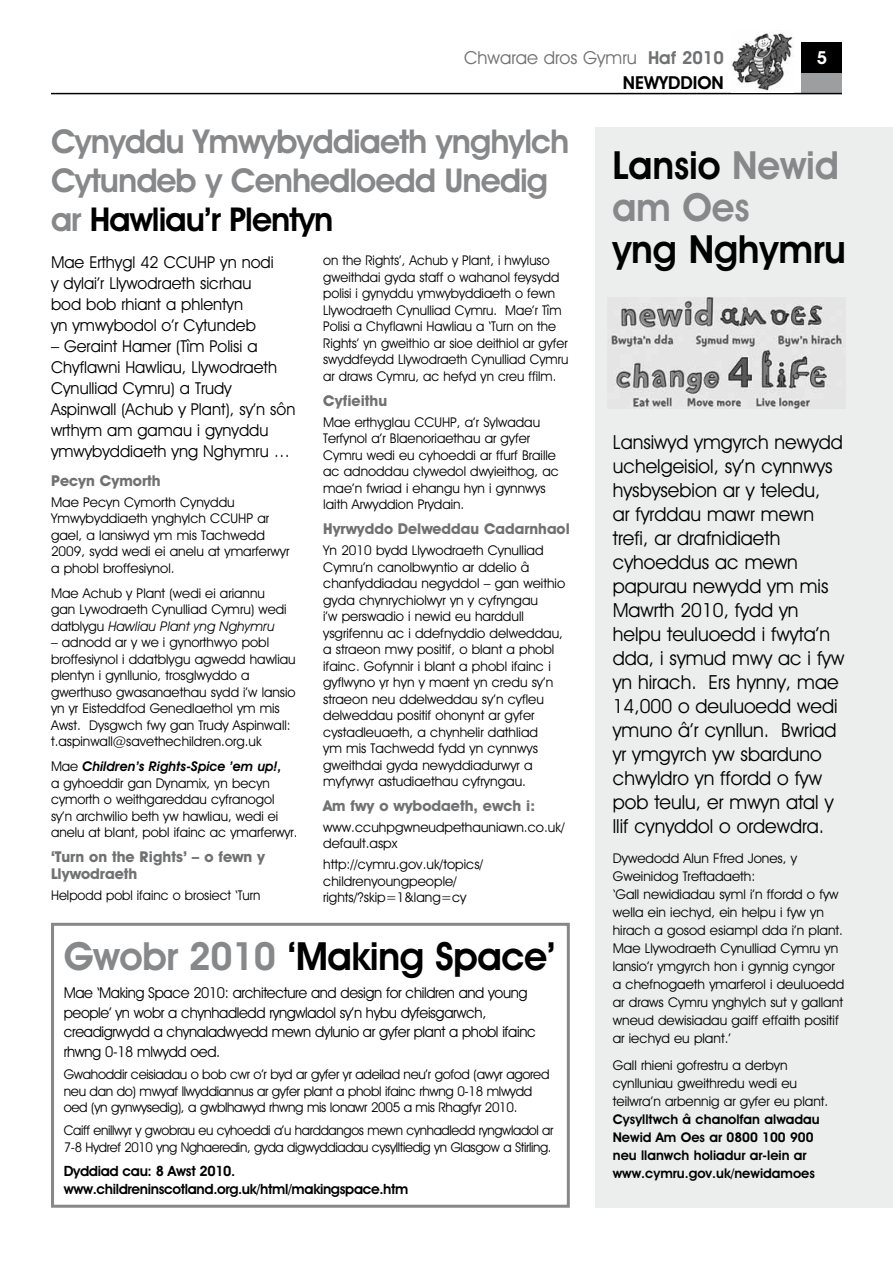
<style>
.page{position:relative;width:893px;height:1263px;background:#fff}
.page>*{position:absolute;margin:0;border:0;box-sizing:border-box;transform-origin:0 0}
.t1{font:600 39px "Avant Garde IT Cby BT";letter-spacing:-.015em;color:#000}
.t2{font:600 39px/42px "Avant Garde IT Cby BT";letter-spacing:-.005em;color:#87888a;scale:.96 1}
.t3{font:600 39px "Avant Garde IT Cby BT";letter-spacing:-.015em;color:#000;scale:.96 1}
.t4{font:600 33px/39px "Avant Garde IT Cby BT";letter-spacing:-.03em;color:#87888a}
.t5{font:19.5px/24px "Avant Garde IT Cby BT";color:#000}
.t6{font:18px/25.5px "Avant Garde IT Cby BT";color:#707172;text-align:right}
.t7{font:600 18px "Avant Garde IT Cby BT";color:#fff}
.t8{font:16.5px/21px "Avant Garde IT Cby BT";color:#000}
.t9{font:15px/19.5px "Avant Garde IT Cby BT";letter-spacing:-.025em;color:#000}
.t10{font:700 15px/16.5px "Avant Garde IT Cby BT";color:#707172}
.t11{font:600 14.25px/18px "Avant Garde IT Cby BT";letter-spacing:-.025em;color:#000}
.t12{font:13.5px/16.5px "Avant Garde IT Cby BT";color:#000}
.t13{font:13.5px/16.5px "Avant Garde IT Cby BT";letter-spacing:-.025em;color:#000}
.t14{font:600 13.5px/18px "Avant Garde IT Cby BT";color:#000}
.s1{font-weight:600}
.s2{font-weight:600;color:#000}
.s3{color:#000}
.s4{font-style:italic}
.s5{font-weight:600;font-style:italic}
.s6{color:#87888a}
</style>
<div class="page">
<div style="left:595px;top:128px;width:298px;height:1080px;background:#eceded"></div>
<div style="left:802px;top:43px;width:40px;height:51px;background:#000"></div>
<div style="left:802px;top:73px;width:40px;height:21px;background:#9c9e9f"></div>
<hr style="left:51px;top:93px;width:791px;height:1px;background:#000">
<img style="left:732px;top:33px;width:62px;height:58px">
<img style="left:607px;top:297px;width:236px;height:112px">
<div style="left:51px;top:923px;width:519px;height:285px;border:3px solid #87888a"></div>
<h3 class="t6" style="left:464px;top:44px;width:261px">Chwarae dros Gymru <span class="s1">Haf 2010<br></span><span class="s2">NEWYDDION</span></h3>
<h3 class="t7" style="left:817px;top:47px;width:12px">5</h3>
<h2 class="t4" style="left:51px;top:121px;width:520px">Cynyddu Ymwybyddiaeth ynghylch<br>Cytundeb y Cenhedloedd Unedig ar <span class="s3">Hawliau’r Plentyn</span></h2>
<p class="t8" style="left:51px;top:251px;width:224px">Mae Erthygl 42 CCUHP yn nodi y dylai’r Llywodraeth sicrhau bod bob rhiant a phlentyn<br>yn ymwybodol o’r Cytundeb</p>
<p class="t8" style="left:51px;top:335px;width:246px">– Geraint Hamer (Tîm Polisi a<br>Chyflawni Hawliau, Llywodraeth<br>Cynulliad Cymru) a Trudy<br>Aspinwall (Achub y Plant), sy’n sôn wrthym am gamau i gynyddu ymwybyddiaeth yng Nghymru …</p>
<p class="t10" style="left:51px;top:472px;width:111px">Pecyn Cymorth</p>
<p class="t12" style="left:51px;top:494px;width:240px">Mae Pecyn Cymorth Cynyddu<br>Ymwybyddiaeth ynghylch CCUHP ar gael, a lansiwyd ym mis Tachwedd<br>2009, sydd wedi ei anelu at ymarferwyr a phobl broffesiynol.</p>
<p class="t12" style="left:51px;top:585px;width:237px">Mae Achub y Plant (wedi ei ariannu gan Lywodraeth Cynulliad Cymru) wedi datblygu <span class="s4">Hawliau Plant yng Nghymru</span></p>
<p class="t12" style="left:51px;top:634px;width:246px">– adnodd ar y we i gynorthwyo pobl broffesiynol i ddatblygu agwedd hawliau plentyn i gynllunio, trosglwyddo a gwerthuso gwasanaethau sydd i’w lansio yn yr Eisteddfod Genedlaethol ym mis Awst. Dysgwch fwy gan Trudy Aspinwall: t.aspinwall@savethechildren.org.uk</p>
<p class="t12" style="left:51px;top:758px;width:248px">Mae <span class="s5">Children’s Rights-Spice ’em up!,<br></span>a gyhoeddir gan Dynamix, yn becyn cymorth o weithgareddau cyfranogol sy’n archwilio beth yw hawliau, wedi ei anelu at blant, pobl ifainc ac ymarferwyr.</p>
<p class="t10" style="left:51px;top:849px;width:216px">‘Turn on the Rights’ – o fewn y<br>Llywodraeth</p>
<p class="t12" style="left:51px;top:886px;width:211px">Helpodd pobl ifainc o brosiect ‘Turn</p>
<p class="t12" style="left:323px;top:252px;width:247px">on the Rights’, Achub y Plant, i hwyluso gweithdai gyda staff o wahanol feysydd polisi i gynyddu ymwybyddiaeth o fewn Llywodraeth Cynulliad Cymru. Mae’r Tîm Polisi a Chyflawni Hawliau a ‘Turn on the Rights’ yn gweithio ar sioe deithiol ar gyfer swyddfeydd Llywodraeth Cynulliad Cymru ar draws Cymru, ac hefyd yn creu ffilm.</p>
<p class="t10" style="left:323px;top:392px;width:66px">Cyfieithu</p>
<p class="t12" style="left:323px;top:414px;width:237px">Mae erthyglau CCUHP, a’r Sylwadau Terfynol a’r Blaenoriaethau ar gyfer Cymru wedi eu cyhoeddi ar ffurf Braille ac adnoddau clywedol dwyieithog, ac mae’n fwriad i ehangu hyn i gynnwys Iaith Arwyddion Prydain.</p>
<p class="t10" style="left:323px;top:520px;width:248px">Hyrwyddo Delweddau Cadarnhaol</p>
<p class="t12" style="left:323px;top:542px;width:244px">Yn 2010 bydd Llywodraeth Cynulliad Cymru’n canolbwyntio ar ddelio â chanfyddiadau negyddol – gan weithio gyda chynrychiolwyr yn y cyfryngau<br>i’w perswadio i newid eu harddull ysgrifennu ac i ddefnyddio delweddau, a straeon mwy positif, o blant a phobl ifainc. Gofynnir i blant a phobl ifainc i gyflwyno yr hyn y maent yn credu sy’n straeon neu ddelweddau sy’n cyfleu delweddau positif ohonynt ar gyfer cystadleuaeth, a chynhelir dathliad<br>ym mis Tachwedd fydd yn cynnwys gweithdai gyda newyddiadurwyr a myfyrwyr astudiaethau cyfryngau.</p>
<p class="t10" style="left:323px;top:797px;width:213px">Am fwy o wybodaeth, ewch i:</p>
<p class="t12" style="left:323px;top:819px;width:243px">www.ccuhpgwneudpethauniawn.co.uk/ default.aspx</p>
<p class="t12" style="left:323px;top:856px;width:162px">http://cymru.gov.uk/topics/ childrenyoungpeople/ rights/?skip=1&amp;lang=cy</p>
<h1 class="t1" style="left:64px;top:932px;width:493px"><span class="s6">Gwobr 2010</span> ‘Making Space’</h1>
<p class="t9" style="left:64px;top:983px;width:474px">Mae ‘Making Space 2010: architecture and design for children and young people’ yn wobr a chynhadledd ryngwladol sy’n hybu dyfeisgarwch, creadigrwydd a chynaladwyedd mewn dylunio ar gyfer plant a phobl ifainc rhwng 0-18 mlwydd oed.</p>
<p class="t13" style="left:64px;top:1066px;width:487px">Gwahoddir ceisiadau o bob cwr o’r byd ar gyfer yr adeilad neu’r gofod (awyr agored neu dan do) mwyaf llwyddiannus ar gyfer plant a phobl ifainc rhwng 0-18 mlwydd oed (yn gynwysedig), a gwblhawyd rhwng mis Ionawr 2005 a mis Rhagfyr 2010.</p>
<p class="t13" style="left:64px;top:1122px;width:491px">Caiff enillwyr y gwobrau eu cyhoeddi a’u harddangos mewn cynhadledd ryngwladol ar<br>7-8 Hydref 2010 yng Nghaeredin, gyda digwyddiadau cysylltiedig yn Glasgow a Stirling.</p>
<p class="t11" style="left:64px;top:1162px;width:346px">Dyddiad cau: 8 Awst 2010. www.childreninscotland.org.uk/html/makingspace.htm</p>
<h1 class="t2" style="left:612px;top:144px;width:237px"><span class="s3">Lansio</span> Newid am Oes</h1>
<h1 class="t3" style="left:612px;top:225px;width:245px">yng Nghymru</h1>
<p class="t5" style="left:613px;top:430px;width:233px">Lansiwyd ymgyrch newydd uchelgeisiol, sy’n cynnwys hysbysebion ar y teledu,<br>ar fyrddau mawr mewn trefi, ar drafnidiaeth cyhoeddus ac mewn papurau newydd ym mis<br>Mawrth 2010, fydd yn helpu teuluoedd i fwyta’n dda, i symud mwy ac i fyw yn hirach. Ers hynny, mae<br>14,000 o deuluoedd wedi ymuno â’r cynllun. Bwriad yr ymgyrch yw sbarduno chwyldro yn ffordd o fyw pob teulu, er mwyn atal y llif cynyddol o ordewdra.</p>
<p class="t12" style="left:613px;top:849px;width:233px;line-height:18px">Dywedodd Alun Ffred Jones, y Gweinidog Treftadaeth:<br>‘Gall newidiadau syml i’n ffordd o fyw wella ein iechyd, ein helpu i fyw yn hirach a gosod esiampl dda i’n plant.<br>Mae Llywodraeth Cynulliad Cymru yn lansio’r ymgyrch hon i gynnig cyngor a chefnogaeth ymarferol i deuluoedd ar draws Cymru ynghylch sut y gallant wneud dewisiadau gaiff effaith positif ar iechyd eu plant.’</p>
<p class="t12" style="left:613px;top:1056px;width:217px;line-height:18px">Gall rhieni gofrestru a derbyn cynlluniau gweithredu wedi eu teilwra’n arbennig ar gyfer eu plant.</p>
<p class="t14" style="left:613px;top:1110px;width:208px">Cysylltwch â chanolfan alwadau<br>Newid Am Oes ar 0800 100 900 neu llanwch holiadur ar-lein ar www.cymru.gov.uk/newidamoes</p>
</div>
